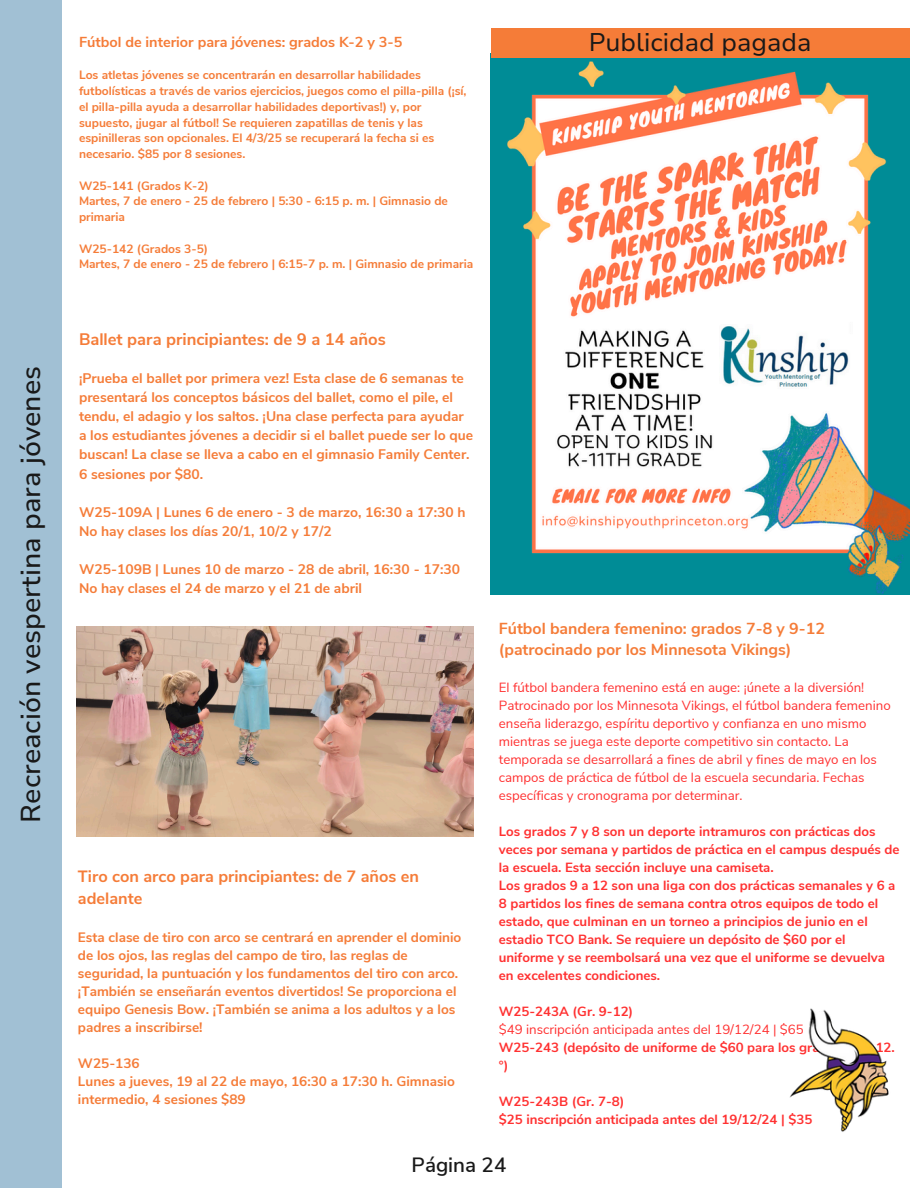
<style>
.page{position:relative;width:918px;height:1188px;background:#fff}
.page>*{position:absolute;margin:0;border:0;box-sizing:border-box;transform-origin:0 0}
.t1{font:500 27.3px "Nunito Sans 10 pt";color:#191919}
.t2{font:25.5px "Nunito Sans 10 pt";color:#191919}
.t3{font:600 20.7px "Nunito Sans";color:#191919}
.t4{font:700 16.65px "Nunito Sans";color:#f57c38}
.t5{font:700 16.35px/22.5px "Nunito Sans";color:#f57c38}
.t6{font:700 15.9px/21.3px "Nunito Sans";color:#f57c38}
.t7{font:700 14.4px "Nunito Sans";color:#f57c38}
.t8{font:700 13.8px/19.2px "Nunito Sans";color:#f57c38}
.t9{font:700 13.65px/18px "Nunito Sans";color:#f57c38}
.t10{font:700 13.35px/18px "Nunito Sans";color:#ff3131}
.t11{font:13.35px/18px "Nunito Sans";color:#ff3131}
.t12{font:700 12px/15.8px "Nunito Sans";color:#f57c38}
.s1{font-weight:400}
</style>
<div class="page">
<div style="left:0;top:0;width:62px;height:1188px;background:#a1c0d4"></div>
<img style="left:790px;top:1008px;width:99px;height:124px">
<img style="left:491px;top:58px;width:418px;height:537px">
<div style="left:491px;top:28px;width:418px;height:30px;background:#f57c38"></div>
<img style="left:77px;top:627px;width:396px;height:209px">
<h1 class="t1" style="left:12px;top:823px;width:458px;rotate:-90deg">Recreación vespertina para jóvenes</h1>
<h5 class="t7" style="left:79px;top:32px;width:325px">Fútbol de interior para jóvenes: grados K-2 y 3-5</h5>
<h6 class="t12" style="left:79px;top:68px;width:389px">Los atletas jóvenes se concentrarán en desarrollar habilidades futbolísticas a través de varios ejercicios, juegos como el pilla-pilla (¡sí, el pilla-pilla ayuda a desarrollar habilidades deportivas!) y, por supuesto, ¡jugar al fútbol! Se requieren zapatillas de tenis y las espinilleras son opcionales. El 4/3/25 se recuperará la fecha si es necesario. $85 por 8 sesiones.</h6>
<h5 class="t12" style="left:79px;top:178px;width:131px">W25-141 (Grados K-2)</h5>
<p class="t12" style="left:79px;top:194px;width:370px">Martes, 7 de enero - 25 de febrero | 5:30 - 6:15 p. m. | Gimnasio de primaria</p>
<h4 class="t12" style="left:79px;top:241px;width:131px">W25-142 (Grados 3-5)</h4>
<h5 class="t12" style="left:79px;top:257px;width:396px">Martes, 7 de enero - 25 de febrero | 6:15-7 p. m. | Gimnasio de primaria</h5>
<h5 class="t4" style="left:79px;top:328px;width:308px">Ballet para principiantes: de 9 a 14 años</h5>
<h5 class="t8" style="left:79px;top:369px;width:396px">¡Prueba el ballet por primera vez! Esta clase de 6 semanas te presentará los conceptos básicos del ballet, como el pile, el tendu, el adagio y los saltos. ¡Una clase perfecta para ayudar a los estudiantes jóvenes a decidir si el ballet puede ser lo que buscan! La clase se lleva a cabo en el gimnasio Family Center.<br>6 sesiones por $80.</h5>
<h4 class="t8" style="left:79px;top:503px;width:388px">W25-109A | Lunes 6 de enero - 3 de marzo, 16:30 a 17:30 h<br>No hay clases los días 20/1, 10/2 y 17/2</h4>
<h6 class="t8" style="left:79px;top:560px;width:383px">W25-109B | Lunes 10 de marzo - 28 de abril, 16:30 - 17:30<br>No hay clases el 24 de marzo y el 21 de abril</h6>
<p class="t5" style="left:78px;top:865px;width:342px">Tiro con arco para principiantes: de 7 años en adelante</p>
<h4 class="t9" style="left:78px;top:928px;width:385px">Esta clase de tiro con arco se centrará en aprender el dominio de los ojos, las reglas del campo de tiro, las reglas de seguridad, la puntuación y los fundamentos del tiro con arco. ¡También se enseñarán eventos divertidos! Se proporciona el equipo Genesis Bow. ¡También se anima a los adultos y a los padres a inscribirse!</h4>
<h5 class="t9" style="left:78px;top:1054px;width:378px">W25-136<br>Lunes a jueves, 19 al 22 de mayo, 16:30 a 17:30 h. Gimnasio intermedio, 4 sesiones $89</h5>
<p class="t2" style="left:589px;top:25px;width:224px">Publicidad pagada</p>
<h2 class="t6" style="left:499px;top:618px;width:328px">Fútbol bandera femenino: grados 7-8 y 9-12 (patrocinado por los Minnesota Vikings)</h2>
<p class="t11" style="left:499px;top:679px;width:393px">El fútbol bandera femenino está en auge: ¡únete a la diversión!<br>Patrocinado por los Minnesota Vikings, el fútbol bandera femenino enseña liderazgo, espíritu deportivo y confianza en uno mismo mientras se juega este deporte competitivo sin contacto. La temporada se desarrollará a fines de abril y fines de mayo en los campos de práctica de fútbol de la escuela secundaria. Fechas específicas y cronograma por determinar.</p>
<h5 class="t10" style="left:499px;top:823px;width:402px">Los grados 7 y 8 son un deporte intramuros con prácticas dos veces por semana y partidos de práctica en el campus después de la escuela. Esta sección incluye una camiseta.<br>Los grados 9 a 12 son una liga con dos prácticas semanales y 6 a 8 partidos los fines de semana contra otros equipos de todo el estado, que culminan en un torneo a principios de junio en el estadio TCO Bank. Se requiere un depósito de $60 por el uniforme y se reembolsará una vez que el uniforme se devuelva en excelentes condiciones.</h5>
<p class="t10" style="left:499px;top:1003px;width:398px">W25-243A (Gr. 9-12)<br><span class="s1">$49 inscripción anticipada antes del 19/12/24 | $65<br></span>W25-243 (depósito de uniforme de $60 para los grados 9.° a 12. °)</p>
<p class="t10" style="left:499px;top:1093px;width:315px">W25-243B (Gr. 7-8)<br>$25 inscripción anticipada antes del 19/12/24 | $35</p>
<p class="t3" style="left:412px;top:1151px;width:96px">Página 24</p>
</div>
